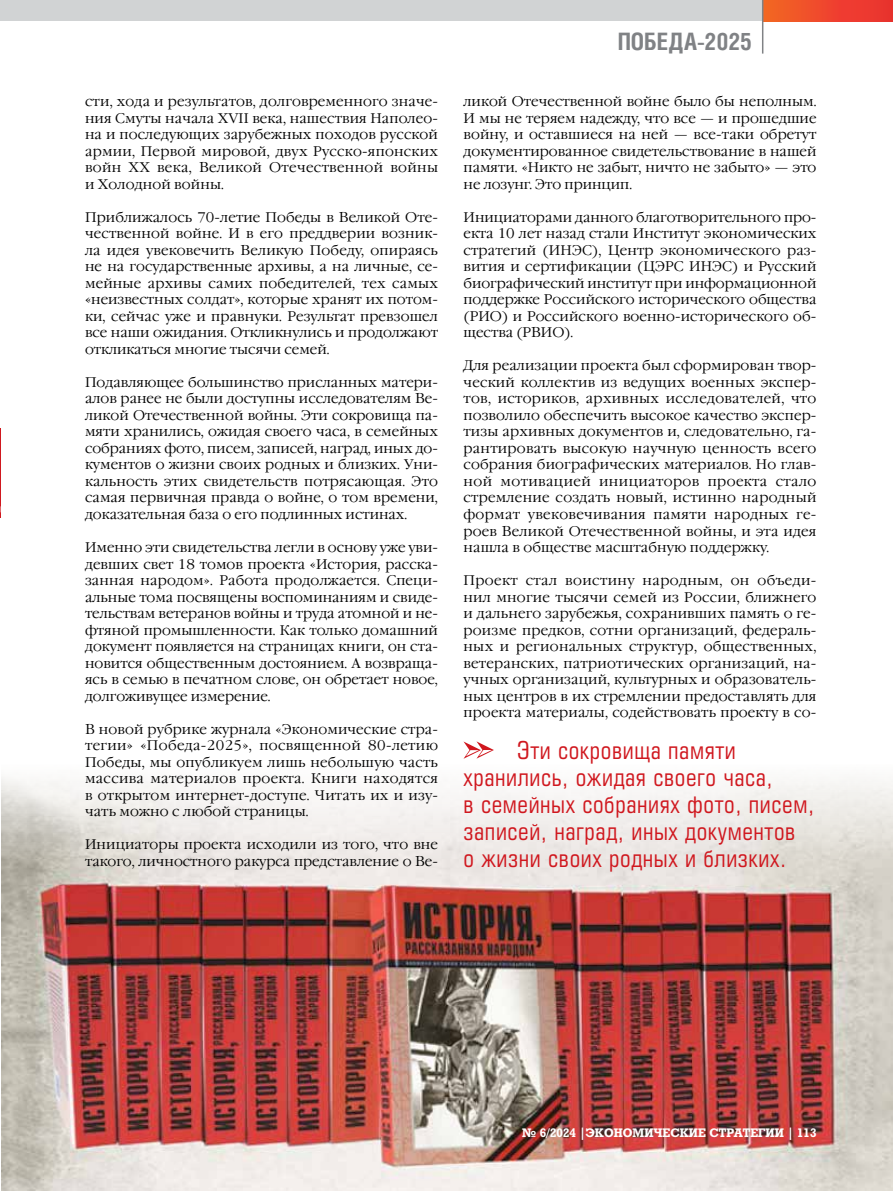
<style>
.page{position:relative;width:893px;height:1191px;background:#fff}
.page>*{position:absolute;margin:0;border:0;box-sizing:border-box;transform-origin:0 0}
.t1{font:24px/27px "Europe Condensed C";letter-spacing:.025em;color:#d0181f}
.t2{font:700 24px "Helios Cond C";letter-spacing:-.005em;color:#808285}
.t3{font:13.95px/16.5px "Garamond C";letter-spacing:.005em;color:#000;text-align:justify}
.t4{font:700 12px "Rodeo C";color:#fff}
</style>
<div class="page">
<div style="left:0;top:0;width:893px;height:21px;background:#d1d3d4"></div>
<div style="left:763px;top:0;width:130px;height:21px;background:linear-gradient(to right,#f36525,#ea2c32)"></div>
<hr style="left:762px;top:0;width:1px;height:54px;background:#808285">
<img style="left:1px;top:777px;width:892px;height:414px">
<hr style="left:0;top:428px;width:1px;height:90px;background:#d0181f">
<svg style="left:463px;top:741px;width:31px;height:17px"></svg>
<p class="t3" style="left:85px;top:94px;width:354px">сти, хода и результатов, долговременного значе&shy;ния Смуты начала XVII века, нашествия Наполео&shy;на и последующих зарубежных походов русской армии, Первой мировой, двух Русско-японских войн ХХ века, Великой Отечественной войны и Холодной войны.</p>
<p class="t3" style="left:85px;top:209px;width:354px">Приближалось 70-летие Победы в Великой Оте&shy;чественной войне. И в его преддверии возник&shy;ла идея увековечить Великую Победу, опираясь не на государственные архивы, а на личные, се&shy;мейные архивы самих победителей, тех самых «неизвестных солдат», которые хранят их потом&shy;ки, сейчас уже и правнуки. Результат превзошел все наши ожидания. Откликнулись и продолжают откликаться многие тысячи семей.</p>
<p class="t3" style="left:85px;top:374px;width:354px">Подавляющее большинство присланных матери&shy;алов ранее не были доступны исследователям Ве&shy;ликой Отечественной войны. Эти сокровища па&shy;мяти хранились, ожидая своего часа, в семейных собраниях фото, писем, записей, наград, иных до&shy;кументов о жизни своих родных и близких. Уни&shy;кальность этих свидетельств потрясающая. Это самая первичная правда о войне, о том времени, доказательная база о его подлинных истинах.</p>
<p class="t3" style="left:85px;top:539px;width:354px">Именно эти свидетельства легли в основу уже уви&shy;девших свет 18 томов проекта «История, расска&shy;занная народом». Работа продолжается. Специ&shy;альные тома посвящены воспоминаниям и свиде&shy;тельствам ветеранов войны и труда атомной и не&shy;фтяной промышленности. Как только домашний документ появляется на страницах книги, он ста&shy;новится общественным достоянием. А возвраща&shy;ясь в семью в печатном слове, он обретает новое, долгоживущее измерение.</p>
<p class="t3" style="left:85px;top:721px;width:354px">В новой рубрике журнала «Экономические стра&shy;тегии» «Победа-2025», посвященной 80-летию Победы, мы опубликуем лишь небольшую часть массива материалов проекта. Книги находятся в открытом интернет-доступе. Читать их и изу&shy;чать можно с любой страницы.</p>
<p class="t3" style="left:85px;top:836px;width:354px">Инициаторы проекта исходили из того, что вне такого, личностного ракурса представление о Ве-</p>
<h1 class="t2" style="left:618px;top:27px;width:136px">ПОБЕДА-2025</h1>
<p class="t3" style="left:463px;top:94px;width:354px">ликой Отечественной войне было бы неполным.<br>И мы не теряем надежду, что все — и прошедшие войну, и оставшиеся на ней — все-таки обретут документированное свидетельствование в нашей памяти. «Никто не забыт, ничто не забыто» — это не лозунг. Это принцип.</p>
<p class="t3" style="left:463px;top:209px;width:354px">Инициаторами данного благотворительного про&shy;екта 10 лет назад стали Институт экономических стратегий (ИНЭС), Центр экономического раз&shy;вития и сертификации (ЦЭРС ИНЭС) и Русский биографический институт при информационной поддержке Российского исторического общества (РИО) и Российского военно-исторического об&shy;щества (РВИО).</p>
<p class="t3" style="left:463px;top:358px;width:354px">Для реализации проекта был сформирован твор&shy;ческий коллектив из ведущих военных экспер&shy;тов, историков, архивных исследователей, что позволило обеспечить высокое качество экспер&shy;тизы архивных документов и, следовательно, га&shy;рантировать высокую научную ценность всего собрания биографических материалов. Но глав&shy;ной мотивацией инициаторов проекта стало стремление создать новый, истинно народный формат увековечивания памяти народных ге&shy;роев Великой Отечественной войны, и эта идея нашла в обществе масштабную поддержку.</p>
<p class="t3" style="left:463px;top:572px;width:354px">Проект стал воистину народным, он объеди&shy;нил многие тысячи семей из России, ближнего и дальнего зарубежья, сохранивших память о ге&shy;роизме предков, сотни организаций, федераль&shy;ных и региональных структур, общественных, ветеранских, патриотических организаций, на&shy;учных организаций, культурных и образователь&shy;ных центров в их стремлении предоставлять для проекта материалы, содействовать проекту в со-</p>
<h1 class="t1" style="left:463px;top:736px;width:352px;text-indent:54px">Эти сокровища памяти хранились, ожидая своего часа,<br>в семейных собраниях фото, писем, записей, наград, иных документов<br>о жизни своих родных и близких.</h1>
<p class="t4" style="left:522px;top:1125px;width:296px">№ 6/2024 |ЭКОНОМИЧЕСКИЕ СТРАТЕГИИ | 113</p>
</div>
